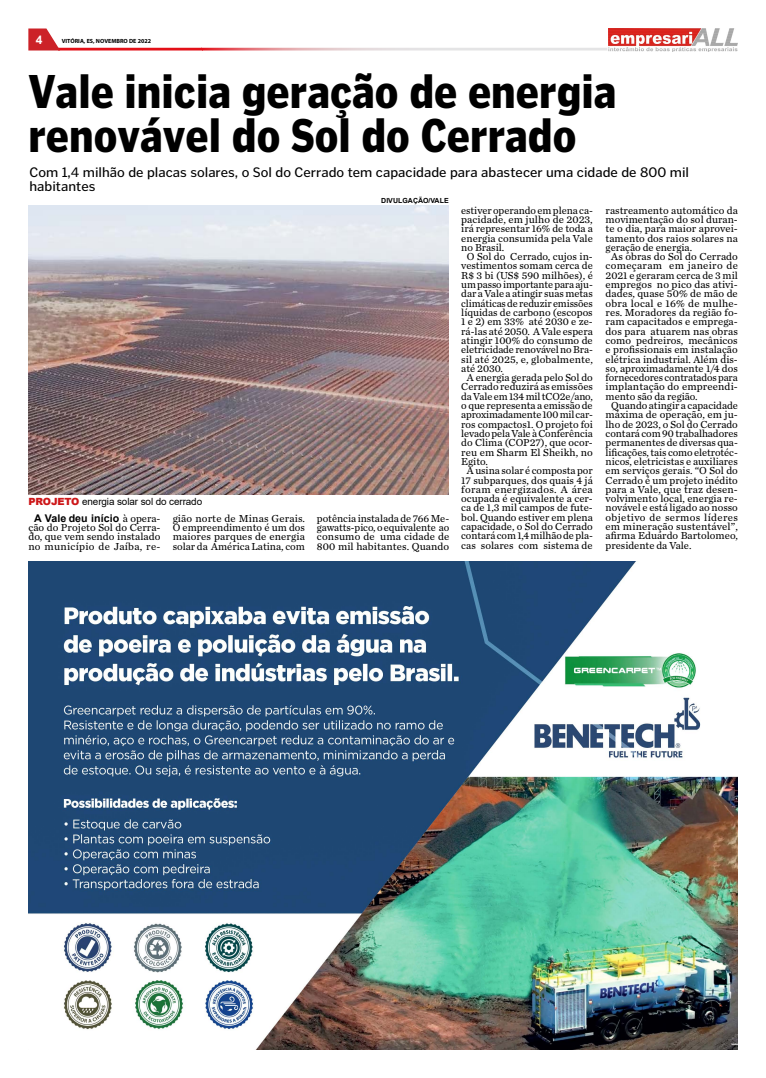
<style>
.page{position:relative;width:766px;height:1078px;background:#fff}
.page>*{position:absolute;margin:0;border:0;box-sizing:border-box;transform-origin:0 0}
.t1{font:900 46.8px/44px "Poynter Gothic Text";color:#000;scale:.85 1}
.t2{font:14px/14px "Poynter Gothic Text";color:#000}
.t3{font:700 12px "Arial";color:#fff}
.t4{font:10.6px/9.3px "Chronicle Text G2";color:#000;text-align:justify}
.t5{font:10.6px "Chronicle Text G2";letter-spacing:.03em;color:#000}
.t6{font:700 10.6px "Arial";color:#000}
.t7{font:10.6px "Chronicle Text G2";letter-spacing:.02em;color:#000}
.t8{font:10.6px "Chronicle Text G2";letter-spacing:.025em;color:#000}
.t9{font:9.9px "Arial";letter-spacing:-.01em;color:#000}
.t10{font:700 7px "Arial";letter-spacing:.005em;color:#000}
.t11{font:700 6px "Myriad Pro";color:#000}
.s1{font-weight:900;color:#cd1719}
.s2{font-family:"Chronicle Text G2";font-weight:400}
</style>
<div class="page">
<svg style="left:28px;top:28px;width:579px;height:22px"></svg>
<img style="left:608px;top:28px;width:129px;height:23px">
<img style="left:28px;top:561px;width:709px;height:488px">
<img style="left:28px;top:206px;width:420px;height:288px">
<p class="t3" style="left:33px;top:32px;width:11px">44</p>
<p class="t11" style="left:62px;top:37px;width:91px">VITÓRIA, ES, NOVEMBRO DE 2022</p>
<h1 class="t1" style="left:28px;top:69px;width:693px">Vale inicia geração de energia renovável do Sol do Cerrado</h1>
<h2 class="t2" style="left:29px;top:165px;width:661px">Com 1,4 milhão de placas solares, o Sol do Cerrado tem capacidade para abastecer uma cidade de 800 mil habitantes</h2>
<p class="t9" style="left:28px;top:494px;width:175px"><span class="s1">PROJETO</span> energia solar sol do cerrado</p>
<p class="t10" style="left:381px;top:195px;width:69px">DIVULGAÇÃO/VALE</p>
<p class="t6" style="left:34px;top:510px;width:128px">A Vale deu início <span class="s2">à opera-</span></p>
<p class="t4" style="left:28px;top:522px;width:134px">ção do Projeto Sol do Cerra&shy;do, que vem sendo instalado no município de Jaíba, re-</p>
<p class="t4" style="left:173px;top:513px;width:134px">gião norte de Minas Gerais.<br>O empreendimento é um dos maiores parques de energia solar da América Latina, com</p>
<p class="t4" style="left:317px;top:513px;width:134px">potência instalada de 766 Me&shy;gawatts-pico, o equivalente ao consumo de uma cidade de 800 mil habitantes. Quando</p>
<p class="t4" style="left:461px;top:205px;width:133px">estiver operando em plena ca-</p>
<p class="t4" style="left:461px;top:214px;width:133px">pacidade, em julho de 2023,</p>
<p class="t4" style="left:461px;top:223px;width:133px">irá representar 16% de toda a</p>
<p class="t4" style="left:461px;top:233px;width:133px">energia consumida pela Vale</p>
<p class="t4" style="left:461px;top:242px;width:45px">no Brasil.</p>
<p class="t4" style="left:467px;top:251px;width:127px">O Sol do Cerrado, cujos in-</p>
<p class="t4" style="left:461px;top:260px;width:133px">vestimentos somam cerca de</p>
<p class="t4" style="left:461px;top:270px;width:133px">R$ 3 bi (US$ 590 milhões), é</p>
<p class="t4" style="left:461px;top:279px;width:133px">um passo importante para aju-</p>
<p class="t4" style="left:461px;top:288px;width:133px">dar a Vale a atingir suas metas</p>
<p class="t4" style="left:461px;top:298px;width:133px">climáticas de reduzir emissões</p>
<p class="t4" style="left:461px;top:307px;width:133px">líquidas de carbono (escopos</p>
<p class="t4" style="left:461px;top:316px;width:133px">1 e 2) em 33% até 2030 e ze-</p>
<p class="t4" style="left:461px;top:326px;width:133px">rá-las até 2050. A Vale espera</p>
<p class="t4" style="left:461px;top:335px;width:133px">atingir 100% do consumo de</p>
<p class="t4" style="left:461px;top:344px;width:133px">eletricidade renovável no Bra-</p>
<p class="t4" style="left:461px;top:353px;width:133px">sil até 2025, e, globalmente,</p>
<p class="t4" style="left:461px;top:363px;width:43px">até 2030.</p>
<p class="t4" style="left:467px;top:372px;width:127px">A energia gerada pelo Sol do</p>
<p class="t4" style="left:461px;top:381px;width:133px">Cerrado reduzirá as emissões</p>
<p class="t4" style="left:461px;top:391px;width:133px">da Vale em 134 mil tCO2e/ano,</p>
<p class="t4" style="left:461px;top:400px;width:133px">o que representa a emissão de</p>
<p class="t4" style="left:461px;top:409px;width:133px">aproximadamente 100 mil car-</p>
<p class="t4" style="left:461px;top:419px;width:133px">ros compactos1. O projeto foi</p>
<p class="t4" style="left:461px;top:428px;width:133px">levado pela Vale à Conferência</p>
<p class="t4" style="left:461px;top:437px;width:133px">do Clima (COP27), que ocor-</p>
<p class="t4" style="left:461px;top:446px;width:133px">reu em Sharm El Sheikh, no</p>
<p class="t4" style="left:461px;top:456px;width:28px">Egito.</p>
<p class="t4" style="left:467px;top:465px;width:127px">A usina solar é composta por</p>
<p class="t4" style="left:461px;top:474px;width:133px">17 subparques, dos quais 4 já</p>
<p class="t5" style="left:461px;top:481px;width:133px">foram energizados. A área</p>
<p class="t4" style="left:461px;top:493px;width:133px">ocupada é equivalente a cer-</p>
<p class="t4" style="left:461px;top:502px;width:133px">ca de 1,3 mil campos de fute-</p>
<p class="t4" style="left:461px;top:512px;width:133px">bol. Quando estiver em plena</p>
<p class="t4" style="left:461px;top:521px;width:133px">capacidade, o Sol do Cerrado</p>
<p class="t4" style="left:461px;top:530px;width:133px">contará com 1,4 milhão de pla-</p>
<p class="t4" style="left:461px;top:539px;width:133px">cas solares com sistema de</p>
<p class="t4" style="left:605px;top:205px;width:134px">rastreamento automático da</p>
<p class="t4" style="left:605px;top:214px;width:134px">movimentação do sol duran-</p>
<p class="t4" style="left:605px;top:223px;width:134px">te o dia, para maior aprovei-</p>
<p class="t4" style="left:605px;top:233px;width:134px">tamento dos raios solares na</p>
<p class="t4" style="left:605px;top:242px;width:88px">geração de energia.</p>
<p class="t4" style="left:611px;top:251px;width:128px">As obras do Sol do Cerrado</p>
<p class="t8" style="left:605px;top:258px;width:134px">começaram em janeiro de</p>
<p class="t4" style="left:605px;top:270px;width:134px">2021 e geraram cerca de 3 mil</p>
<p class="t4" style="left:605px;top:279px;width:134px">empregos no pico das ativi-</p>
<p class="t4" style="left:605px;top:288px;width:134px">dades, quase 50% de mão de</p>
<p class="t7" style="left:605px;top:295px;width:134px">obra local e 16% de mulhe-</p>
<p class="t4" style="left:605px;top:307px;width:134px">res. Moradores da região fo-</p>
<p class="t4" style="left:605px;top:316px;width:134px">ram capacitados e emprega-</p>
<p class="t4" style="left:605px;top:326px;width:134px">dos para atuarem nas obras</p>
<p class="t4" style="left:605px;top:335px;width:134px">como pedreiros, mecânicos</p>
<p class="t4" style="left:605px;top:344px;width:134px">e profissionais em instalação</p>
<p class="t4" style="left:605px;top:353px;width:134px">elétrica industrial. Além dis-</p>
<p class="t4" style="left:605px;top:363px;width:134px">so, aproximadamente 1/4 dos</p>
<p class="t4" style="left:605px;top:372px;width:134px">fornecedores contratados para</p>
<p class="t4" style="left:605px;top:381px;width:134px">implantação do empreendi-</p>
<p class="t4" style="left:605px;top:391px;width:94px">mento são da região.</p>
<p class="t4" style="left:611px;top:400px;width:128px">Quando atingir a capacidade</p>
<p class="t4" style="left:605px;top:409px;width:134px">máxima de operação, em ju-</p>
<p class="t4" style="left:605px;top:419px;width:134px">lho de 2023, o Sol do Cerrado</p>
<p class="t4" style="left:605px;top:428px;width:134px">contará com 90 trabalhadores</p>
<p class="t4" style="left:605px;top:437px;width:134px">permanentes de diversas qua-</p>
<p class="t4" style="left:605px;top:446px;width:134px">lificações, tais como eletrotéc-</p>
<p class="t4" style="left:605px;top:456px;width:134px">nicos, eletricistas e auxiliares</p>
<p class="t4" style="left:605px;top:465px;width:134px">em serviços gerais. “O Sol do</p>
<p class="t4" style="left:605px;top:474px;width:134px">Cerrado é um projeto inédito</p>
<p class="t4" style="left:605px;top:484px;width:134px">para a Vale, que traz desen-</p>
<p class="t4" style="left:605px;top:493px;width:134px">volvimento local, energia re-</p>
<p class="t4" style="left:605px;top:502px;width:134px">novável e está ligado ao nosso</p>
<p class="t5" style="left:605px;top:509px;width:134px">objetivo de sermos líderes</p>
<p class="t4" style="left:605px;top:521px;width:134px">em mineração sustentável”,</p>
<p class="t4" style="left:605px;top:530px;width:134px">afirma Eduardo Bartolomeo,</p>
<p class="t4" style="left:605px;top:539px;width:87px">presidente da Vale.</p>
</div>
